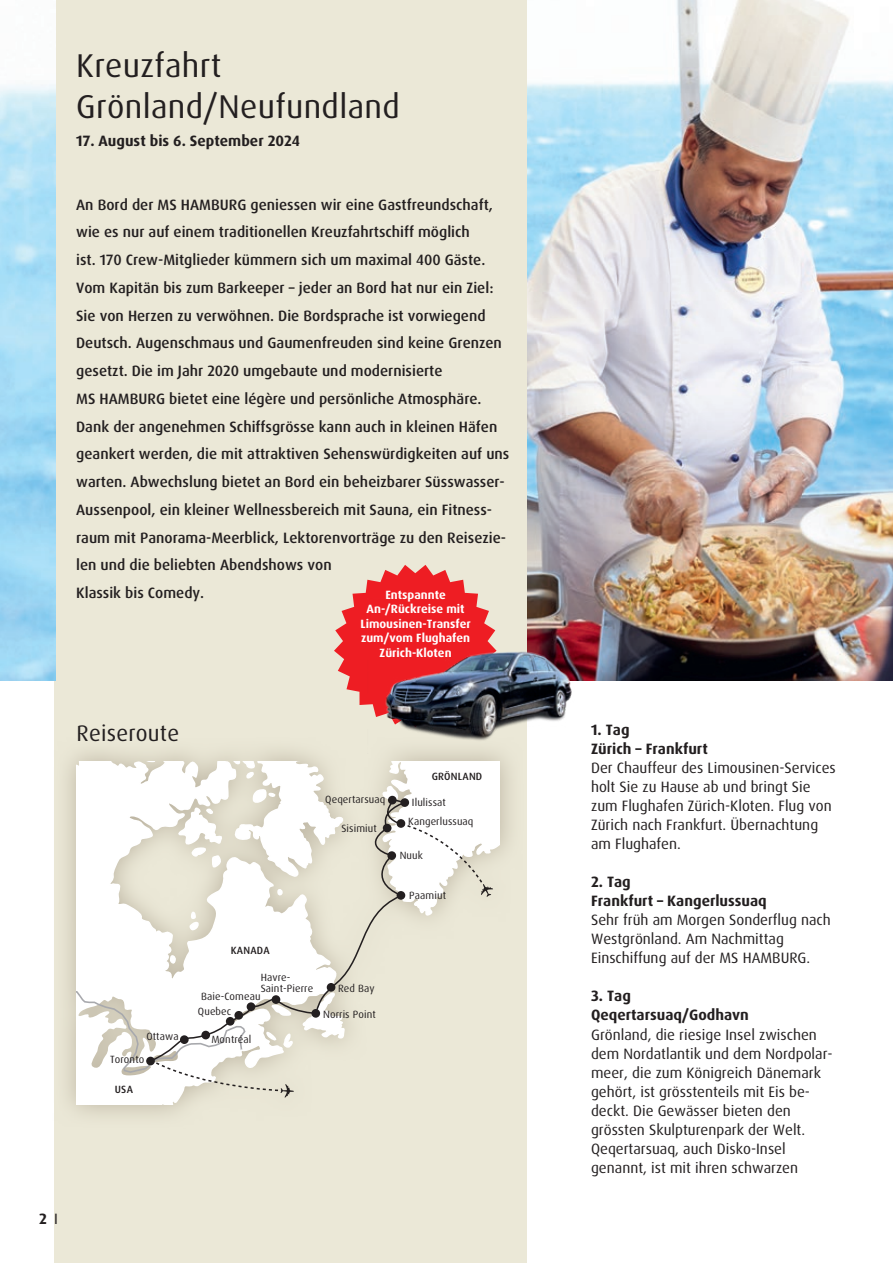
<style>
.page{position:relative;width:893px;height:1263px;background:#fff}
.page>*{position:absolute;margin:0;border:0;box-sizing:border-box;transform-origin:0 0}
.t1{font:33px/41.5px "Dax Pro";letter-spacing:.01em;color:#231f20}
.t2{font:22.5px "Dax Pro";letter-spacing:.01em;color:#231f20}
.t3{font:500 15px/27.8px "Dax Pro";color:#231f20}
.t4{font:15px/19px "Dax Pro";color:#231f20}
.t5{font:700 15px/19px "Dax Pro";color:#231f20}
.t6{font:700 12px/14.4px "Dax Pro";color:#fff;text-align:center}
.t7{font:10.5px/11.2px "Dax Pro";letter-spacing:.01em;color:#231f20}
.t8{font:500 10.5px "Dax Pro";letter-spacing:.02em;color:#231f20}
.s1{font-weight:400}
</style>
<div class="page">
<div style="left:55px;top:0;width:472px;height:1263px;background:#ebe8d7"></div>
<svg style="left:54px;top:737px;width:456px;height:391px"></svg>
<svg style="left:77px;top:761px;width:423px;height:343px"></svg>
<svg style="left:177px;top:761px;width:323px;height:169px"></svg>
<div style="left:400px;top:798px;width:9px;height:9px;background:#231f20;border-radius:50%"></div>
<svg style="left:397px;top:891px;width:8px;height:9px"></svg>
<div style="left:383px;top:824px;width:8px;height:8px;background:#231f20;border-radius:50%"></div>
<div style="left:397px;top:819px;width:8px;height:9px;background:#231f20;border-radius:50%"></div>
<svg style="left:146px;top:1057px;width:9px;height:8px"></svg>
<svg style="left:148px;top:826px;width:255px;height:237px"></svg>
<div style="left:234px;top:1011px;width:9px;height:9px;background:#231f20;border-radius:50%"></div>
<svg style="left:151px;top:1059px;width:143px;height:38px"></svg>
<img style="left:527px;top:0;width:366px;height:680px">
<svg style="left:334px;top:565px;width:144px;height:140px"></svg>
<img style="left:368px;top:599px;width:230px;height:154px">
<h1 class="t1" style="left:76px;top:45px;width:325px">Kreuzfahrt<br>Grönland/Neufundland</h1>
<p class="t5" style="left:76px;top:131px;width:225px">17. August bis 6. September 2024</p>
<p class="t3" style="left:76px;top:191px;width:435px">An Bord der MS HAMBURG geniessen wir eine Gastfreundschaft, wie es nur auf einem traditionellen Kreuzfahrtschiff möglich<br>ist. 170 Crew-Mitglieder kümmern sich um maximal 400 Gäste.<br>Vom Kapitän bis zum Barkeeper – jeder an Bord hat nur ein Ziel:<br>Sie von Herzen zu verwöhnen. Die Bordsprache ist vorwiegend Deutsch. Augenschmaus und Gaumenfreuden sind keine Grenzen gesetzt. Die im Jahr 2020 umgebaute und modernisierte<br>MS HAMBURG bietet eine légère und persönliche Atmosphäre.<br>Dank der angenehmen Schiffsgrösse kann auch in kleinen Häfen geankert werden, die mit attraktiven Sehenswürdigkeiten auf uns warten. Abwechslung bietet an Bord ein beheizbarer Süsswasser-Aussenpool, ein kleiner Wellnessbereich mit Sauna, ein Fitness&shy;raum mit Panorama-Meerblick, Lektorenvorträge zu den Reisezie&shy;len und die beliebten Abendshows von<br>Klassik bis Comedy.</p>
<p class="t6" style="left:360px;top:588px;width:112px">Entspannte<br>An-/Rückreise mit<br>Limousinen-Transfer zum/vom Flughafen<br>Zürich-Kloten</p>
<h2 class="t2" style="left:77px;top:718px;width:104px">Reiseroute</h2>
<p class="t7" style="left:146px;top:1031px;width:34px">Ottawa</p>
<p class="t7" style="left:110px;top:1054px;width:36px">Toronto</p>
<p class="t8" style="left:115px;top:1082px;width:20px">USA</p>
<p class="t7" style="left:325px;top:793px;width:62px">Qeqertarsuaq</p>
<p class="t7" style="left:341px;top:823px;width:37px">Sisimiut</p>
<p class="t8" style="left:432px;top:769px;width:52px">GRÖNLAND</p>
<p class="t7" style="left:412px;top:796px;width:35px">Ilulissat</p>
<p class="t7" style="left:408px;top:816px;width:67px">Kangerlussuaq</p>
<p class="t7" style="left:400px;top:850px;width:25px">Nuuk</p>
<p class="t7" style="left:409px;top:890px;width:38px">Paamiut</p>
<p class="t8" style="left:231px;top:944px;width:41px">KANADA</p>
<p class="t7" style="left:261px;top:972px;width:54px">Havre-<br>Saint-Pierre</p>
<p class="t7" style="left:201px;top:991px;width:61px">Baie-Comeau</p>
<p class="t7" style="left:198px;top:1006px;width:35px">Quebec</p>
<p class="t7" style="left:211px;top:1034px;width:42px">Montréal</p>
<p class="t7" style="left:338px;top:982px;width:38px">Red Bay</p>
<p class="t7" style="left:323px;top:1009px;width:54px">Norris Point</p>
<p class="t5" style="left:39px;top:1209px;width:20px">2 <span class="s1">I</span></p>
<p class="t5" style="left:591px;top:720px;width:118px">1. Tag<br>Zürich – Frankfurt</p>
<p class="t4" style="left:591px;top:758px;width:246px">Der Chauffeur des Limousinen-Services holt Sie zu Hause ab und bringt Sie zum Flughafen Zürich-Kloten. Flug von<br>Zürich nach Frankfurt. Übernachtung am Flughafen.</p>
<p class="t5" style="left:591px;top:872px;width:177px">2. Tag<br>Frankfurt – Kangerlussuaq</p>
<p class="t4" style="left:591px;top:910px;width:241px">Sehr früh am Morgen Sonderflug nach<br>Westgrönland. Am Nachmittag<br>Einschiffung auf der MS HAMBURG.</p>
<p class="t5" style="left:591px;top:987px;width:159px">3. Tag<br>Qeqertarsuaq/Godhavn</p>
<p class="t4" style="left:591px;top:1025px;width:241px">Grönland, die riesige Insel zwischen dem Nordatlantik und dem Nordpolar&shy;meer, die zum Königreich Dänemark gehört, ist grösstenteils mit Eis be&shy;deckt. Die Gewässer bieten den grössten Skulpturenpark der Welt.<br>Qeqertarsuaq, auch Disko-Insel genannt, ist mit ihren schwarzen</p>
</div>
